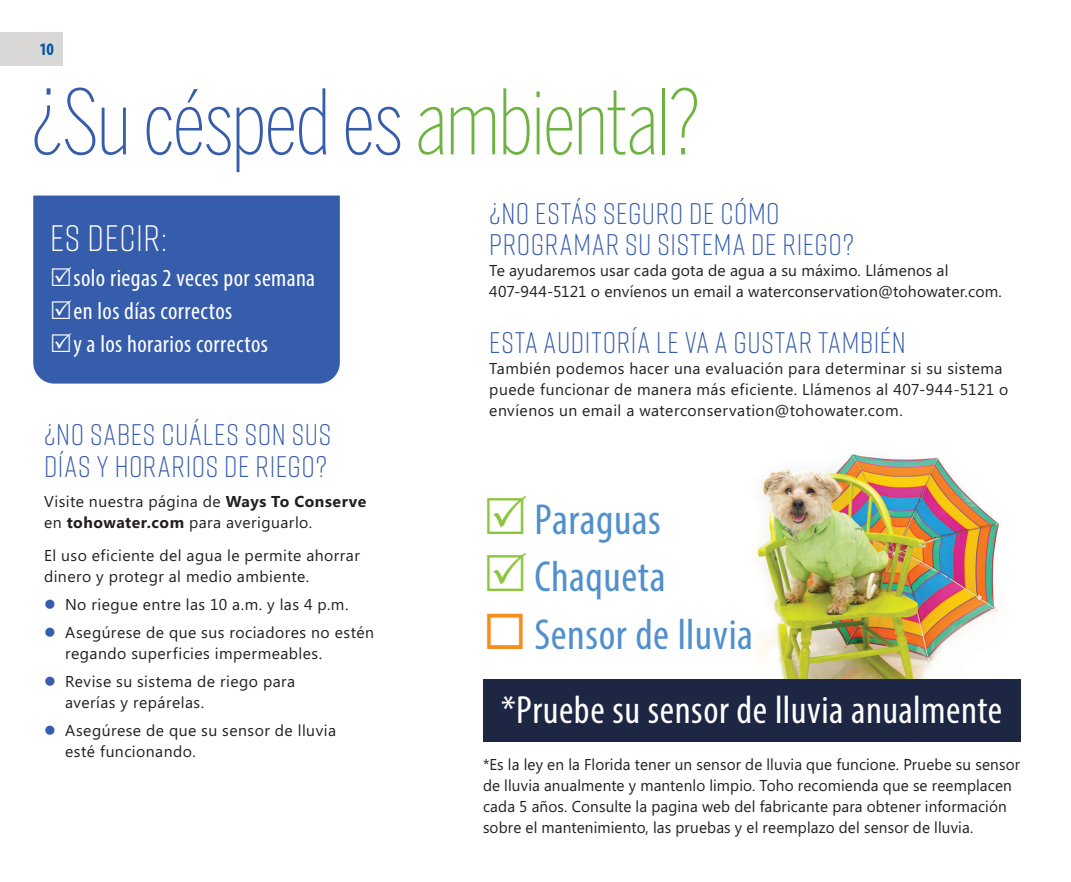
<style>
.page{position:relative;width:1071px;height:882px;background:#fff}
.page>*{position:absolute;margin:0;border:0;box-sizing:border-box;transform-origin:0 0}
.t1{font:200 89.25px "Benton Sans Compressed";letter-spacing:-.015em;color:#365dab}
.t2{font:condensed 43.57px/57.6px "Myriad Pro";letter-spacing:.01em;color:#5090cc}
.t3{font:condensed 39.55px "Myriad Pro";letter-spacing:.01em;color:#fff}
.t4{font:300 36.75px "Rift";letter-spacing:.015em;color:#fff}
.t5{font:300 29.75px/31.5px "Rift";letter-spacing:.02em;color:#365dab}
.t6{font:condensed 24.5px/32.9px "Myriad Pro";letter-spacing:.015em;color:#fff}
.t7{font:700 condensed 17.5px "Myriad Pro";color:#0155a5}
.t8{font:15.75px/21px "Microsoft Phags Pa";letter-spacing:.025em;color:#231f20}
.s1{color:#6cb43f}
.s2{font-weight:700}
.s3{color:#365dab}
.s4{color:#f68e1e}
</style>
<div class="page">
<div style="left:33px;top:196px;width:307px;height:188px;background:#365dab"></div>
<img style="left:757px;top:454px;width:243px;height:225px">
<div style="left:483px;top:679px;width:537px;height:63px;background:#1d2743"></div>
<div style="left:0;top:32px;width:63px;height:34px;background:#d9d8d6"></div>
<svg style="left:52px;top:267px;width:19px;height:19px"></svg>
<svg style="left:52px;top:300px;width:19px;height:19px"></svg>
<svg style="left:52px;top:333px;width:19px;height:19px"></svg>
<p class="t7" style="left:39px;top:38px;width:16px">10</p>
<h1 class="t1" style="left:32px;top:68px;width:670px">¿Su césped es <span class="s1">ambiental?</span></h1>
<h3 class="t4" style="left:50px;top:212px;width:118px">ES DECIR:</h3>
<h3 class="t6" style="left:73px;top:261px;width:243px">solo riegas 2 veces por semana en los días correctos<br>y a los horarios correctos</h3>
<h3 class="t5" style="left:44px;top:418px;width:289px">¿NO SABES CUÁLES SON SUS<br>DÍAS Y HORARIOS DE RIEGO?</h3>
<p class="t8" style="left:44px;top:490px;width:324px">Visite nuestra página de <span class="s2">Ways To Conserve </span>en <span class="s2">tohowater.com</span> para averiguarlo.</p>
<p class="t8" style="left:44px;top:544px;width:317px">El uso eficiente del agua le permite ahorrar dinero y protegr al medio ambiente.</p>
<p class="t8" style="left:44px;top:593px;width:306px"><span class="s3">●</span> No riegue entre las 10 a.m. y las 4 p.m.</p>
<p class="t8" style="left:65px;top:621px;width:311px;text-indent:-21px"><span class="s3">●</span> Asegúrese de que sus rociadores no estén regando superficies impermeables.</p>
<p class="t8" style="left:65px;top:670px;width:232px;text-indent:-21px"><span class="s3">●</span> Revise su sistema de riego para averías y repárelas.</p>
<p class="t8" style="left:65px;top:719px;width:272px;text-indent:-21px"><span class="s3">●</span> Asegúrese de que su sensor de lluvia esté funcionando.</p>
<h3 class="t5" style="left:489px;top:196px;width:366px">¿NO ESTÁS SEGURO DE CÓMO<br>PROGRAMAR SU SISTEMA DE RIEGO?</h3>
<p class="t8" style="left:489px;top:259px;width:514px">Te ayudaremos usar cada gota de agua a su máximo. Llámenos al<br>407-944-5121 o envíenos un email a waterconservation@tohowater.com.</p>
<h3 class="t5" style="left:489px;top:326px;width:418px">ESTA AUDITORÍA LE VA A GUSTAR TAMBIÉN</h3>
<p class="t8" style="left:489px;top:357px;width:521px">También podemos hacer una evaluación para determinar si su sistema puede funcionar de manera más eficiente. Llámenos al 407-944-5121 o envíenos un email a waterconservation@tohowater.com.</p>
<h2 class="t2" style="left:534px;top:490px;width:133px">Paraguas<br>Chaqueta</h2>
<h2 class="t2" style="left:483px;top:605px;width:271px"><span class="s4">◻</span> Sensor de lluvia</h2>
<h3 class="t3" style="left:501px;top:686px;width:503px">*Pruebe su sensor de lluvia anualmente</h3>
<p class="t8" style="left:483px;top:753px;width:539px">*Es la ley en la Florida tener un sensor de lluvia que funcione. Pruebe su sensor de lluvia anualmente y mantenlo limpio. Toho recomienda que se reemplacen cada 5 años. Consulte la pagina web del fabricante para obtener información sobre el mantenimiento, las pruebas y el reemplazo del sensor de lluvia.</p>
</div>
